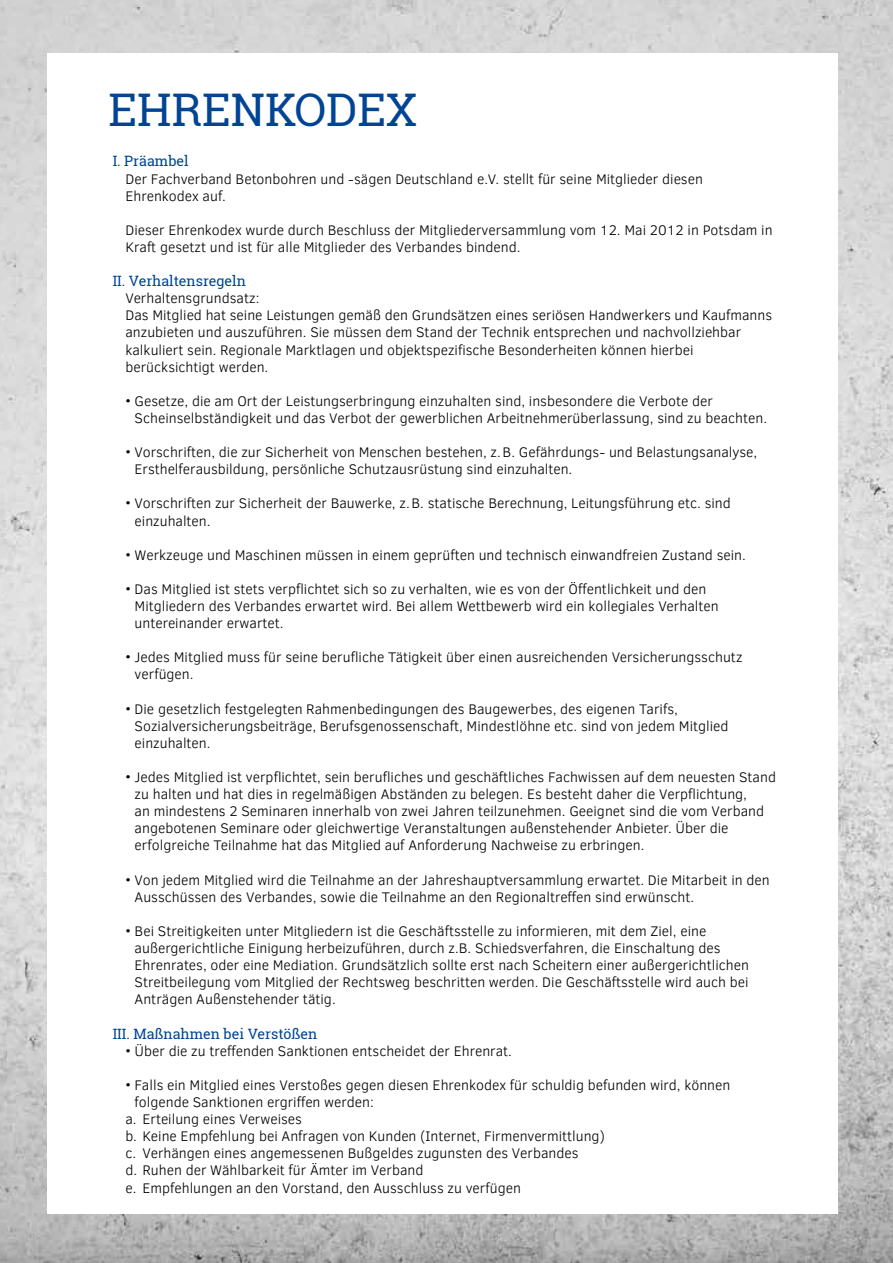
<style>
.page{position:relative;width:893px;height:1263px;background:#fff}
.page>*{position:absolute;margin:0;border:0;box-sizing:border-box;transform-origin:0 0}
.t1{font:45px "Roboto Slab";color:#004494}
.t2{font:300 14.25px/17.1px "Clear Sans";color:#000}
.t3{font:14.25px "Roboto Slab";color:#004494}
</style>
<div class="page">
<img style="left:0;top:0;width:893px;height:1263px">
<div style="left:47px;top:53px;width:791px;height:1161px;background:#fff"></div>
<h1 class="t1" style="left:108px;top:79px;width:310px">EHRENKODEX</h1>
<p class="t3" style="left:113px;top:151px;width:78px">I. Präambel</p>
<p class="t2" style="left:125px;top:170px;width:579px">Der Fachverband Betonbohren und -sägen Deutschland e.V. stellt für seine Mitglieder diesen<br>Ehrenkodex auf.</p>
<p class="t2" style="left:125px;top:221px;width:649px">Dieser Ehrenkodex wurde durch Beschluss der Mitgliederversammlung vom 12. Mai 2012 in Potsdam in<br>Kraft gesetzt und ist für alle Mitglieder des Verbandes bindend.</p>
<p class="t3" style="left:113px;top:271px;width:135px">II. Verhaltensregeln</p>
<p class="t2" style="left:125px;top:290px;width:648px">Verhaltensgrundsatz:<br>Das Mitglied hat seine Leistungen gemäß den Grundsätzen eines seriösen Handwerkers und Kaufmanns anzubieten und auszuführen. Sie müssen dem Stand der Technik entsprechen und nachvollziehbar kalkuliert sein. Regionale Marktlagen und objektspezifische Besonderheiten können hierbei berücksichtigt werden.</p>
<p class="t2" style="left:135px;top:392px;width:634px;text-indent:-9px">• Gesetze, die am Ort der Leistungserbringung einzuhalten sind, insbesondere die Verbote der<br>Scheinselbständigkeit und das Verbot der gewerblichen Arbeitnehmerüberlassung, sind zu beachten.</p>
<p class="t2" style="left:135px;top:444px;width:624px;text-indent:-9px">• Vorschriften, die zur Sicherheit von Menschen bestehen, z.B. Gefährdungs- und Belastungsanalyse,<br>Ersthelferausbildung, persönliche Schutzausrüstung sind einzuhalten.</p>
<p class="t2" style="left:135px;top:495px;width:598px;text-indent:-9px">• Vorschriften zur Sicherheit der Bauwerke, z.B. statische Berechnung, Leitungsführung etc. sind einzuhalten.</p>
<p class="t2" style="left:125px;top:546px;width:622px">• Werkzeuge und Maschinen müssen in einem geprüften und technisch einwandfreien Zustand sein.</p>
<p class="t2" style="left:135px;top:580px;width:585px;text-indent:-9px">• Das Mitglied ist stets verpflichtet sich so zu verhalten, wie es von der Öffentlichkeit und den<br>Mitgliedern des Verbandes erwartet wird. Bei allem Wettbewerb wird ein kollegiales Verhalten untereinander erwartet.</p>
<p class="t2" style="left:135px;top:649px;width:609px;text-indent:-9px">• Jedes Mitglied muss für seine berufliche Tätigkeit über einen ausreichenden Versicherungsschutz verfügen.</p>
<p class="t2" style="left:135px;top:700px;width:595px;text-indent:-9px">• Die gesetzlich festgelegten Rahmenbedingungen des Baugewerbes, des eigenen Tarifs,<br>Sozialversicherungsbeiträge, Berufsgenossenschaft, Mindestlöhne etc. sind von jedem Mitglied einzuhalten.</p>
<p class="t2" style="left:135px;top:768px;width:643px;text-indent:-9px">• Jedes Mitglied ist verpflichtet, sein berufliches und geschäftliches Fachwissen auf dem neuesten Stand zu halten und hat dies in regelmäßigen Abständen zu belegen. Es besteht daher die Verpflichtung,<br>an mindestens 2 Seminaren innerhalb von zwei Jahren teilzunehmen. Geeignet sind die vom Verband angebotenen Seminare oder gleichwertige Veranstaltungen außenstehender Anbieter. Über die erfolgreiche Teilnahme hat das Mitglied auf Anforderung Nachweise zu erbringen.</p>
<p class="t2" style="left:135px;top:871px;width:637px;text-indent:-9px">• Von jedem Mitglied wird die Teilnahme an der Jahreshauptversammlung erwartet. Die Mitarbeit in den<br>Ausschüssen des Verbandes, sowie die Teilnahme an den Regionaltreffen sind erwünscht.</p>
<p class="t2" style="left:135px;top:922px;width:616px;text-indent:-9px">• Bei Streitigkeiten unter Mitgliedern ist die Geschäftsstelle zu informieren, mit dem Ziel, eine außergerichtliche Einigung herbeizuführen, durch z.B. Schiedsverfahren, die Einschaltung des Ehrenrates, oder eine Mediation. Grundsätzlich sollte erst nach Scheitern einer außergerichtlichen Streitbeilegung vom Mitglied der Rechtsweg beschritten werden. Die Geschäftsstelle wird auch bei Anträgen Außenstehender tätig.</p>
<p class="t3" style="left:113px;top:1024px;width:206px">III. Maßnahmen bei Verstößen</p>
<p class="t2" style="left:125px;top:1042px;width:388px">• Über die zu treffenden Sanktionen entscheidet der Ehrenrat.</p>
<p class="t2" style="left:125px;top:1076px;width:606px">• Falls ein Mitglied eines Verstoßes gegen diesen Ehrenkodex für schuldig befunden wird, können</p>
<p class="t2" style="left:135px;top:1093px;width:241px">folgende Sanktionen ergriffen werden:</p>
<p class="t2" style="left:125px;top:1110px;width:178px">a. Erteilung eines Verweises</p>
<p class="t2" style="left:125px;top:1128px;width:481px">b. Keine Empfehlung bei Anfragen von Kunden (Internet, Firmenvermittlung)</p>
<p class="t2" style="left:125px;top:1145px;width:455px">c. Verhängen eines angemessenen Bußgeldes zugunsten des Verbandes</p>
<p class="t2" style="left:125px;top:1162px;width:300px">d. Ruhen der Wählbarkeit für Ämter im Verband</p>
<p class="t2" style="left:125px;top:1179px;width:397px">e. Empfehlungen an den Vorstand, den Ausschluss zu verfügen</p>
</div>
